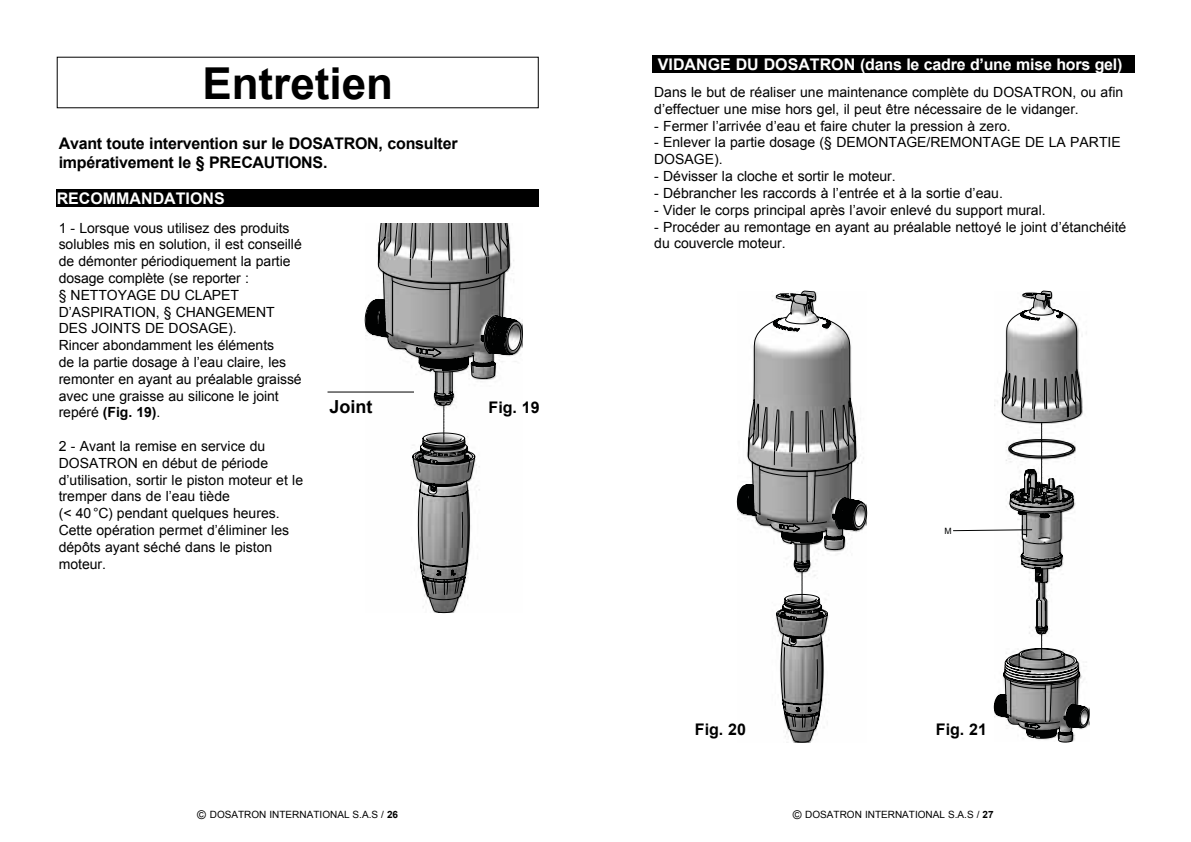
<style>
.page{position:relative;width:1191px;height:842px;background:#fff}
.page>*{position:absolute;margin:0;border:0;box-sizing:border-box;transform-origin:0 0}
.t1{font:700 44px "Arial";color:#000}
.t2{font:700 18px "Arial";color:#000}
.t3{font:700 16px/19.2px "Arial";letter-spacing:-.015em;color:#000}
.t4{font:700 16px "Arial";color:#fff}
.t5{font:14px/16.8px "Arial";color:#000}
.t6{font:10px "Arial";color:#000}
.s1{font-weight:700}
.s2{font-size:12px}
</style>
<div class="page">
<svg style="left:365px;top:224px;width:157px;height:389px"></svg>
<hr style="left:327px;top:391px;width:87px;height:1px;background:#000">
<svg style="left:737px;top:291px;width:130px;height:451px"></svg>
<div style="left:57px;top:189px;width:482px;height:17px;background:#000"></div>
<div style="left:652px;top:56px;width:482px;height:17px;background:#000"></div>
<svg style="left:953px;top:291px;width:136px;height:452px"></svg>
<h1 class="t1" style="left:202px;top:54px;width:192px">Entretien</h1>
<p class="t3" style="left:59px;top:134px;width:400px">Avant toute intervention sur le DOSATRON, consulter impérativement le § PRECAUTIONS.</p>
<p class="t4" style="left:57px;top:187px;width:169px">RECOMMANDATIONS</p>
<p class="t5" style="left:59px;top:219px;width:245px">1 - Lorsque vous utilisez des produits solubles mis en solution, il est conseillé de démonter périodiquement la partie dosage complète (se reporter :<br>§ NETTOYAGE DU CLAPET<br>D’ASPIRATION, § CHANGEMENT<br>DES JOINTS DE DOSAGE).<br>Rincer abondamment les éléments<br>de la partie dosage à l’eau claire, les remonter en ayant au préalable graissé avec une graisse au silicone le joint repéré <span class="s1">(Fig. 19)</span>.</p>
<p class="t5" style="left:59px;top:438px;width:246px">2 - Avant la remise en service du<br>DOSATRON en début de période d’utilisation, sortir le piston moteur et le tremper dans de l’eau tiède<br>(&lt; 40°C) pendant quelques heures.<br>Cette opération permet d’éliminer les dépôts ayant séché dans le piston moteur.</p>
<p class="t2" style="left:329px;top:394px;width:45px">Joint</p>
<p class="t3" style="left:488px;top:398px;width:53px">Fig. 19</p>
<p class="t4" style="left:658px;top:54px;width:466px">VIDANGE DU DOSATRON (dans le cadre d’une mise hors gel)</p>
<p class="t5" style="left:654px;top:84px;width:470px">Dans le but de réaliser une maintenance complète du DOSATRON, ou afin d’effectuer une mise hors gel, il peut être nécessaire de le vidanger.</p>
<p class="t5" style="left:654px;top:118px;width:358px">- Fermer l’arrivée d’eau et faire chuter la pression à zero.</p>
<p class="t5" style="left:654px;top:134px;width:468px">- Enlever la partie dosage (§ DEMONTAGE/REMONTAGE DE LA PARTIE<br>DOSAGE).</p>
<p class="t5" style="left:654px;top:168px;width:243px">- Dévisser la cloche et sortir le moteur.</p>
<p class="t5" style="left:654px;top:185px;width:350px">- Débrancher les raccords à l’entrée et à la sortie d’eau.</p>
<p class="t5" style="left:654px;top:202px;width:393px">- Vider le corps principal après l’avoir enlevé du support mural.</p>
<p class="t5" style="left:654px;top:218px;width:474px">- Procéder au remontage en ayant au préalable nettoyé le joint d’étanchéité du couvercle moteur.</p>
<p class="t3" style="left:695px;top:720px;width:53px">Fig. 20</p>
<p class="t3" style="left:936px;top:720px;width:53px">Fig. 21</p>
<p class="t6" style="left:197px;top:808px;width:202px"><span class="s2">©</span> DOSATRON INTERNATIONAL S.A.S / <span class="s1">26</span></p>
<p class="t6" style="left:792px;top:808px;width:202px"><span class="s2">©</span> DOSATRON INTERNATIONAL S.A.S / <span class="s1">27</span></p>
</div>
